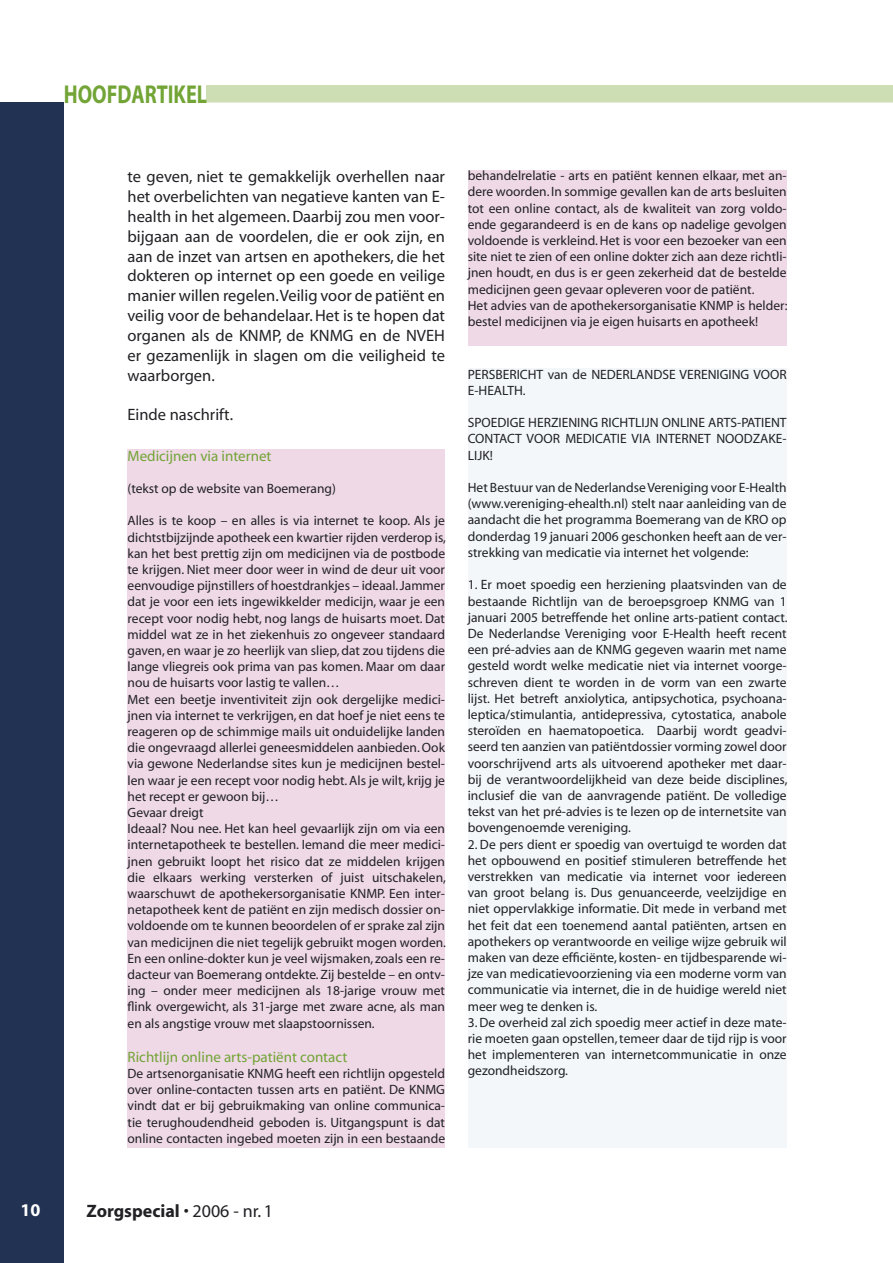
<style>
.page{position:relative;width:893px;height:1263px;background:#fff}
.page>*{position:absolute;margin:0;border:0;box-sizing:border-box;transform-origin:0 0}
.t1{font:700 25.95px "Myriad";color:#72a436;scale:.78 1}
.t2{font:700 18px "Myriad";color:#212125}
.t3{font:700 18px "Myriad";color:#fff}
.t4{font:16.5px/19.8px "Myriad";color:#212125;text-align:justify}
.t5{font:15px "Myriad";color:#72a436}
.t6{font:13.5px/16.2px "Myriad";color:#212125;text-align:justify}
.s1{font-weight:400}
</style>
<div class="page">
<div style="left:206px;top:85px;width:687px;height:18px;background:#cdddb4"></div>
<div style="left:0;top:102px;width:64px;height:1161px;background:#223252"></div>
<div style="left:128px;top:449px;width:317px;height:699px;background:#efd9e7"></div>
<div style="left:468px;top:369px;width:319px;height:779px;background:#f3f7f9"></div>
<div style="left:468px;top:170px;width:319px;height:176px;background:#efd9e7"></div>
<h1 class="t1" style="left:64px;top:81px;width:185px">HOOFDARTIKEL</h1>
<p class="t4" style="left:128px;top:168px;width:319px">te geven, niet te gemakkelijk overhellen naar het overbelichten van negatieve kanten van E&shy;health in het algemeen. Daarbij zou men voor&shy;bijgaan aan de voordelen, die er ook zijn, en aan de inzet van artsen en apothekers, die het dokteren op internet op een goede en veilige manier willen regelen. Veilig voor de patiënt en veilig voor de behandelaar. Het is te hopen dat organen als de KNMP, de KNMG en de NVEH er gezamenlijk in slagen om die veiligheid te waarborgen.</p>
<p class="t4" style="left:128px;top:405px;width:107px">Einde naschrift.</p>
<p class="t5" style="left:128px;top:448px;width:145px">Medicijnen via internet</p>
<p class="t6" style="left:128px;top:481px;width:210px">(tekst op de website van Boemerang)</p>
<p class="t6" style="left:128px;top:513px;width:320px;text-align:left">Alles is te koop – en alles is via internet te koop. Als je dichtstbijzijnde apotheek een kwartier rijden verderop is, kan het best prettig zijn om medicijnen via de postbode te krijgen. Niet meer door weer in wind de deur uit voor eenvoudige pijnstillers of hoestdrankjes – ideaal. Jammer dat je voor een iets ingewikkelder medicijn, waar je een recept voor nodig hebt, nog langs de huisarts moet. Dat middel wat ze in het ziekenhuis zo ongeveer standaard gaven, en waar je zo heerlijk van sliep, dat zou tijdens die lange vliegreis ook prima van pas komen. Maar om daar nou de huisarts voor lastig te vallen…<br>Met een beetje inventiviteit zijn ook dergelijke medici&shy;jnen via internet te verkrijgen, en dat hoef je niet eens te reageren op de schimmige mails uit onduidelijke landen die ongevraagd allerlei geneesmiddelen aanbieden. Ook via gewone Nederlandse sites kun je medicijnen bestel&shy;len waar je een recept voor nodig hebt. Als je wilt, krijg je het recept er gewoon bij…<br>Gevaar dreigt<br>Ideaal? Nou nee. Het kan heel gevaarlijk zijn om via een internetapotheek te bestellen. Iemand die meer medici&shy;jnen gebruikt loopt het risico dat ze middelen krijgen die elkaars werking versterken of juist uitschakelen, waarschuwt de apothekersorganisatie KNMP. Een inter&shy;netapotheek kent de patiënt en zijn medisch dossier on&shy;voldoende om te kunnen beoordelen of er sprake zal zijn van medicijnen die niet tegelijk gebruikt mogen worden.<br>En een online-dokter kun je veel wijsmaken, zoals een re&shy;dacteur van Boemerang ontdekte. Zij bestelde – en ontv&shy;ing – onder meer medicijnen als 18-jarige vrouw met flink overgewicht, als 31-jarge met zware acne, als man en als angstige vrouw met slaapstoornissen.</p>
<p class="t5" style="left:128px;top:1049px;width:221px">Richtlijn online arts-patiënt contact</p>
<p class="t6" style="left:128px;top:1066px;width:319px">De artsenorganisatie KNMG heeft een richtlijn opgesteld over online-contacten tussen arts en patiënt. De KNMG vindt dat er bij gebruikmaking van online communica&shy;tie terughoudendheid geboden is. Uitgangspunt is dat online contacten ingebed moeten zijn in een bestaande</p>
<p class="t6" style="left:468px;top:168px;width:321px;text-align:left">behandelrelatie - arts en patiënt kennen elkaar, met an&shy;dere woorden. In sommige gevallen kan de arts besluiten tot een online contact, als de kwaliteit van zorg voldo&shy;ende gegarandeerd is en de kans op nadelige gevolgen voldoende is verkleind. Het is voor een bezoeker van een site niet te zien of een online dokter zich aan deze richtli&shy;jnen houdt, en dus is er geen zekerheid dat de bestelde medicijnen geen gevaar opleveren voor de patiënt.<br>Het advies van de apothekersorganisatie KNMP is helder: bestel medicijnen via je eigen huisarts en apotheek!</p>
<p class="t6" style="left:468px;top:367px;width:320px">PERSBERICHT van de NEDERLANDSE VERENIGING VOOR<br>E-HEALTH.</p>
<p class="t6" style="left:468px;top:415px;width:320px">SPOEDIGE HERZIENING RICHTLIJN ONLINE ARTS-PATIENT CONTACT VOOR MEDICATIE VIA INTERNET NOODZAKE-LIJK!</p>
<p class="t6" style="left:468px;top:480px;width:320px">Het Bestuur van de Nederlandse Vereniging voor E-Health (www.vereniging-ehealth.nl) stelt naar aanleiding van de aandacht die het programma Boemerang van de KRO op donderdag 19 januari 2006 geschonken heeft aan de ver&shy;strekking van medicatie via internet het volgende:</p>
<p class="t6" style="left:468px;top:577px;width:321px">1. Er moet spoedig een herziening plaatsvinden van de bestaande Richtlijn van de beroepsgroep KNMG van 1 januari 2005 betreffende het online arts-patient contact.<br>De Nederlandse Vereniging voor E-Health heeft recent een pré-advies aan de KNMG gegeven waarin met name gesteld wordt welke medicatie niet via internet voorge&shy;schreven dient te worden in de vorm van een zwarte lijst. Het betreft anxiolytica, antipsychotica, psychoana&shy;leptica/stimulantia, antidepressiva, cytostatica, anabole steroïden en haematopoetica. Daarbij wordt geadvi&shy;seerd ten aanzien van patiëntdossier vorming zowel door voorschrijvend arts als uitvoerend apotheker met daar&shy;bij de verantwoordelijkheid van deze beide disciplines, inclusief die van de aanvragende patiënt. De volledige tekst van het pré-advies is te lezen op de internetsite van bovengenoemde vereniging.</p>
<p class="t6" style="left:468px;top:836px;width:320px">2. De pers dient er spoedig van overtuigd te worden dat het opbouwend en positief stimuleren betreffende het verstrekken van medicatie via internet voor iedereen van groot belang is. Dus genuanceerde, veelzijdige en niet oppervlakkige informatie. Dit mede in verband met het feit dat een toenemend aantal patiënten, artsen en apothekers op verantwoorde en veilige wijze gebruik wil maken van deze efficiënte, kosten- en tijdbesparende wi&shy;jze van medicatievoorziening via een moderne vorm van communicatie via internet, die in de huidige wereld niet meer weg te denken is.</p>
<p class="t6" style="left:468px;top:1015px;width:320px">3. De overheid zal zich spoedig meer actief in deze mate&shy;rie moeten gaan opstellen, temeer daar de tijd rijp is voor het implementeren van internetcommunicatie in onze gezondheidszorg.</p>
<h2 class="t3" style="left:21px;top:1201px;width:21px">10</h2>
<h2 class="t2" style="left:86px;top:1201px;width:188px">Zorgspecial <span class="s1">• 2006 - nr. 1</span></h2>
</div>
